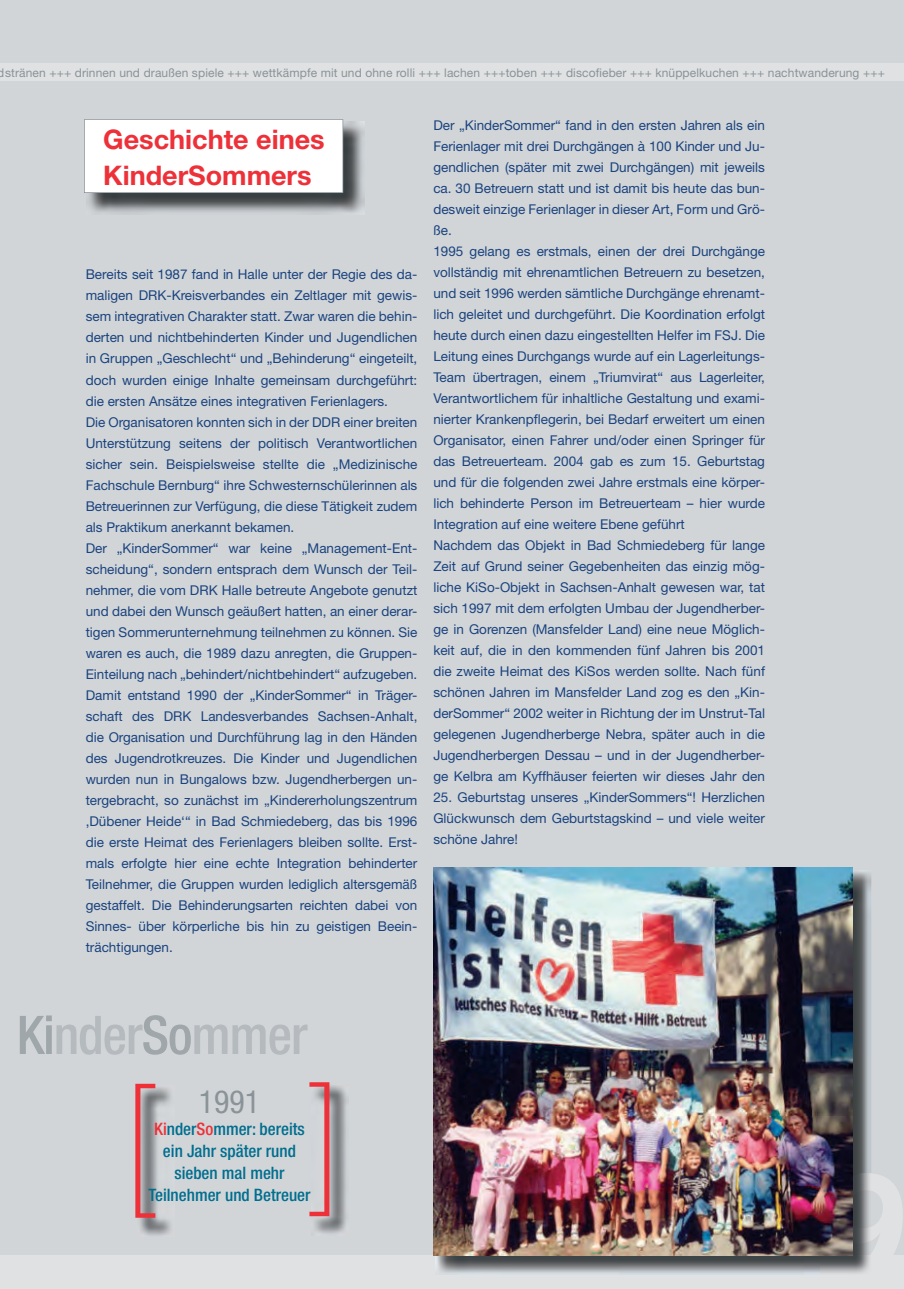
<style>
.page{position:relative;width:904px;height:1289px;background:#fff}
.page>*{position:absolute;margin:0;border:0;box-sizing:border-box;transform-origin:0 0}
.t1{font:500 condensed 53.25px "Ptbknp Helvetica Neue";letter-spacing:-.02em;color:#b5babe}
.t2{font:condensed 31.8px "Njfqtg Helvetica Neue";color:#8a9398}
.t3{font:700 27px/36px "Xwhxhv Helvetica Neue";color:#ee3038}
.t4{font:500 condensed 17.1px/22px "Ptbknp Helvetica Neue";color:#006e8f;text-align:center}
.t5{font:13.5px/21px "Rgyjlx Helvetica Neue";color:#1a437f}
.t6{font:12px "Rgyjlx Helvetica Neue";letter-spacing:.01em;color:#8a9398}
.s1{color:#9fa7ab}
.s2{color:#ee3038}
</style>
<div class="page">
<div style="left:0;top:1254px;width:904px;height:34px;background:#dfe1e2"></div>
<div style="left:0;top:0;width:904px;height:1254px;background:#d2d5d7"></div>
<img style="left:436px;top:1255px;width:385px;height:19px">
<img style="left:852px;top:869px;width:19px;height:304px">
<img style="left:821px;top:1254px;width:50px;height:19px">
<img style="left:852px;top:1173px;width:17px;height:81px">
<img style="left:434px;top:867px;width:418px;height:388px">
<img style="left:87px;top:122px;width:277px;height:92px">
<div style="left:84px;top:119px;width:259px;height:74px;background:#fff"></div>
<img style="left:137px;top:1085px;width:34px;height:151px">
<svg style="left:135px;top:1083px;width:20px;height:134px;background:#b17b7f"></svg>
<img style="left:312px;top:1084px;width:36px;height:150px">
<svg style="left:309px;top:1082px;width:20px;height:134px"></svg>
<div style="left:0;top:64px;width:904px;height:17px;background:#dfe1e2"></div>
<p class="t6" style="left:-2px;top:66px;width:889px">dstränen +++ drinnen und draußen spiele +++ wettkämpfe mit und ohne rolli +++ lachen +++toben +++ discofieber +++ knüppelkuchen +++ nachtwanderung +++</p>
<h3 class="t3" style="left:103px;top:120px;width:223px">Geschichte eines<br>KinderSommers</h3>
<p class="t5" style="left:86px;top:264px;width:333px">Bereits seit 1987 fand in Halle unter der Regie des da&shy;maligen DRK-Kreisverbandes ein Zeltlager mit gewis&shy;sem integrativen Charakter statt. Zwar waren die behin&shy;derten und nichtbehinderten Kinder und Jugendlichen in Gruppen „Geschlecht“ und „Behinderung“ eingeteilt, doch wurden einige Inhalte gemeinsam durchgeführt: die ersten Ansätze eines integrativen Ferienlagers.<br>Die Organisatoren konnten sich in der DDR einer breiten Unterstützung seitens der politisch Verantwortlichen sicher sein. Beispielsweise stellte die „Medizinische Fachschule Bernburg“ ihre Schwesternschülerinnen als Betreuerinnen zur Verfügung, die diese Tätigkeit zudem als Praktikum anerkannt bekamen.<br>Der „KinderSommer“ war keine „Management-Ent&shy;scheidung“, sondern entsprach dem Wunsch der Teil&shy;nehmer, die vom DRK Halle betreute Angebote genutzt und dabei den Wunsch geäußert hatten, an einer derar&shy;tigen Sommerunternehmung teilnehmen zu können. Sie waren es auch, die 1989 dazu anregten, die Gruppen-Einteilung nach „behindert/nichtbehindert“ aufzugeben.<br>Damit entstand 1990 der „KinderSommer“ in Träger&shy;schaft des DRK Landesverbandes Sachsen-Anhalt, die Organisation und Durchführung lag in den Händen des Jugendrotkreuzes. Die Kinder und Jugendlichen wurden nun in Bungalows bzw. Jugendherbergen un&shy;tergebracht, so zunächst im „Kindererholungszentrum ‚Dübener Heide‘“ in Bad Schmiedeberg, das bis 1996 die erste Heimat des Ferienlagers bleiben sollte. Erst&shy;mals erfolgte hier eine echte Integration behinderter Teilnehmer, die Gruppen wurden lediglich altersgemäß gestaffelt. Die Behinderungsarten reichten dabei von Sinnes- über körperliche bis hin zu geistigen Beein&shy;trächtigungen.</p>
<p class="t5" style="left:433px;top:114px;width:333px">Der „KinderSommer“ fand in den ersten Jahren als ein Ferienlager mit drei Durchgängen à 100 Kinder und Ju&shy;gendlichen (später mit zwei Durchgängen) mit jeweils ca. 30 Betreuern statt und ist damit bis heute das bun&shy;desweit einzige Ferienlager in dieser Art, Form und Grö&shy;ße.<br>1995 gelang es erstmals, einen der drei Durchgänge vollständig mit ehrenamtlichen Betreuern zu besetzen, und seit 1996 werden sämtliche Durchgänge ehrenamt&shy;lich geleitet und durchgeführt. Die Koordination erfolgt heute durch einen dazu eingestellten Helfer im FSJ. Die Leitung eines Durchgangs wurde auf ein Lagerleitungs-Team übertragen, einem „Triumvirat“ aus Lagerleiter, Verantwortlichem für inhaltliche Gestaltung und exami&shy;nierter Krankenpflegerin, bei Bedarf erweitert um einen Organisator, einen Fahrer und/oder einen Springer für das Betreuerteam. 2004 gab es zum 15. Geburtstag und für die folgenden zwei Jahre erstmals eine körper&shy;lich behinderte Person im Betreuerteam – hier wurde Integration auf eine weitere Ebene geführt<br>Nachdem das Objekt in Bad Schmiedeberg für lange Zeit auf Grund seiner Gegebenheiten das einzig mög&shy;liche KiSo-Objekt in Sachsen-Anhalt gewesen war, tat sich 1997 mit dem erfolgten Umbau der Jugendherber&shy;ge in Gorenzen (Mansfelder Land) eine neue Möglich&shy;keit auf, die in den kommenden fünf Jahren bis 2001 die zweite Heimat des KiSos werden sollte. Nach fünf schönen Jahren im Mansfelder Land zog es den „Kin&shy;derSommer“ 2002 weiter in Richtung der im Unstrut-Tal gelegenen Jugendherberge Nebra, später auch in die Jugendherbergen Dessau – und in der Jugendherber&shy;ge Kelbra am Kyffhäuser feierten wir dieses Jahr den</p>
<p class="t5" style="left:433px;top:787px;width:333px;text-align:justify">25. Geburtstag unseres „KinderSommers“! Herzlichen Glückwunsch dem Geburtstagskind – und viele weiter schöne Jahre!</p>
<h1 class="t1" style="left:17px;top:1003px;width:292px"><span class="s1">Ki</span>nder<span class="s1">So</span>mmer</h1>
<h2 class="t2" style="left:199px;top:1083px;width:63px">1991</h2>
<p class="t4" style="left:148px;top:1117px;width:164px"><span class="s2">Ki</span>nder<span class="s2">So</span>mmer: bereits ein Jahr später rund sieben mal mehr<br>Teilnehmer und Betreuer</p>
</div>
